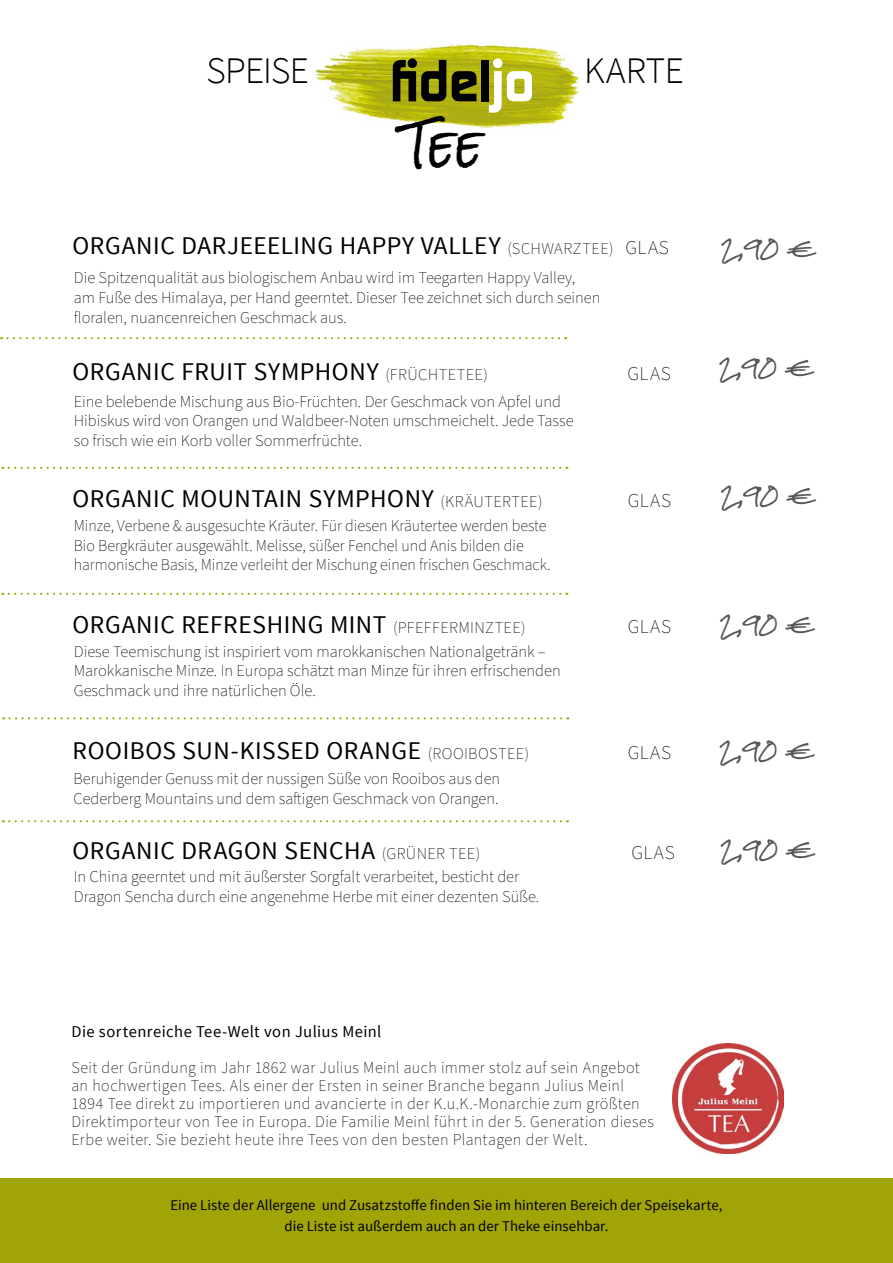
<style>
.page{position:relative;width:893px;height:1263px;background:#fff}
.page>*{position:absolute;margin:0;border:0;box-sizing:border-box;transform-origin:0 0}
.t1{font:45px "Rock Salt";color:#000}
.t2{font:300 37.5px "Source Sans Pro";letter-spacing:-.02em;color:#000}
.t3{font:25.5px "Source Sans Pro";letter-spacing:.025em;color:#000}
.t4{font:19.5px "Rock Salt";letter-spacing:.045em;color:#575756}
.t5{font:200 19.5px "Source Sans Pro";letter-spacing:.045em;color:#000}
.t6{font:200 16.5px/19.8px "Source Sans Pro";color:#000}
.t7{font:200 16.5px/18px "Source Sans Pro";letter-spacing:.025em;color:#000}
.t8{font:16.5px "Source Sans Pro";letter-spacing:.025em;color:#000}
.t9{font:14.85px/21.1px "Source Sans Pro";letter-spacing:.005em;color:#000;text-align:center}
.s1{font-weight:200;font-size:16.5px}
.s2{font-weight:200;font-size:19.5px}
</style>
<div class="page">
<div style="left:0;top:1178px;width:893px;height:85px;background:#a1a407"></div>
<img style="left:673px;top:1043px;width:110px;height:111px">
<img style="left:315px;top:44px;width:267px;height:85px">
<svg style="left:393px;top:58px;width:53px;height:43px;background:#494906"></svg>
<svg style="left:452px;top:71px;width:25px;height:30px"></svg>
<div style="left:481px;top:60px;width:8px;height:41px;background:#000"></div>
<svg style="left:489px;top:58px;width:43px;height:55px"></svg>
<svg style="left:1px;top:337px;width:565px;height:2px"></svg>
<svg style="left:9px;top:467px;width:558px;height:2px"></svg>
<svg style="left:9px;top:593px;width:558px;height:2px"></svg>
<svg style="left:10px;top:717px;width:558px;height:2px"></svg>
<svg style="left:3px;top:820px;width:565px;height:2px"></svg>
<h2 class="t2" style="left:207px;top:48px;width:104px">SPEISE</h2>
<h2 class="t2" style="left:584px;top:48px;width:101px">KARTE</h2>
<h1 class="t1" style="left:402px;top:121px;width:82px">Tee</h1>
<h3 class="t3" style="left:72px;top:230px;width:598px">ORGANIC DARJEEELING HAPPY VALLEY <span class="s1">(SCHWARZTEE)</span> <span class="s2">GLAS</span></h3>
<p class="t6" style="left:74px;top:269px;width:528px">Die Spitzenqualität aus biologischem Anbau wird im Teegarten Happy Valley, am Fuße des Himalaya, per Hand geerntet. Dieser Tee zeichnet sich durch seinen floralen, nuancenreichen Geschmack aus.</p>
<h3 class="t3" style="left:72px;top:356px;width:417px">ORGANIC FRUIT SYMPHONY <span class="s1">(FRÜCHTETEE)</span></h3>
<p class="t5" style="left:628px;top:361px;width:45px">GLAS</p>
<p class="t6" style="left:74px;top:392px;width:501px">Eine belebende Mischung aus Bio-Früchten. Der Geschmack von Apfel und<br>Hibiskus wird von Orangen und Waldbeer-Noten umschmeichelt. Jede Tasse so frisch wie ein Korb voller Sommerfrüchte.</p>
<h3 class="t3" style="left:72px;top:482px;width:471px">ORGANIC MOUNTAIN SYMPHONY <span class="s1">(KRÄUTERTEE)</span></h3>
<p class="t5" style="left:628px;top:487px;width:45px">GLAS</p>
<p class="t6" style="left:74px;top:516px;width:478px">Minze, Verbene &amp; ausgesuchte Kräuter. Für diesen Kräutertee werden beste<br>Bio Bergkräuter ausgewählt. Melisse, süßer Fenchel und Anis bilden die harmonische Basis, Minze verleiht der Mischung einen frischen Geschmack.</p>
<h3 class="t3" style="left:72px;top:609px;width:455px">ORGANIC REFRESHING MINT <span class="s1">(PFEFFERMINZTEE)</span></h3>
<p class="t5" style="left:628px;top:613px;width:45px">GLAS</p>
<p class="t6" style="left:74px;top:642px;width:488px">Diese Teemischung ist inspiriert vom marokkanischen Nationalgetränk –<br>Marokkanische Minze. In Europa schätzt man Minze für ihren erfrischenden<br>Geschmack und ihre natürlichen Öle.</p>
<h3 class="t3" style="left:72px;top:735px;width:458px">ROOIBOS SUN-KISSED ORANGE <span class="s1">(ROOIBOSTEE)</span></h3>
<p class="t5" style="left:628px;top:740px;width:45px">GLAS</p>
<p class="t6" style="left:74px;top:769px;width:428px">Beruhigender Genuss mit der nussigen Süße von Rooibos aus den<br>Cederberg Mountains und dem saftigen Geschmack von Orangen.</p>
<h3 class="t3" style="left:72px;top:834px;width:409px">ORGANIC DRAGON SENCHA <span class="s1">(GRÜNER TEE)</span></h3>
<p class="t5" style="left:631px;top:839px;width:45px">GLAS</p>
<p class="t6" style="left:74px;top:867px;width:467px">In China geerntet und mit äußerster Sorgfalt verarbeitet, besticht der<br>Dragon Sencha durch eine angenehme Herbe mit einer dezenten Süße.</p>
<p class="t4" style="left:721px;top:238px;width:98px">2 ,90 €</p>
<p class="t4" style="left:719px;top:357px;width:98px">2 ,90 €</p>
<p class="t4" style="left:720px;top:485px;width:98px">2 ,90 €</p>
<p class="t4" style="left:720px;top:614px;width:98px">2 ,90 €</p>
<p class="t4" style="left:719px;top:739px;width:98px">2 ,90 €</p>
<p class="t4" style="left:720px;top:839px;width:98px">2 ,90 €</p>
<p class="t8" style="left:71px;top:1022px;width:312px">Die sortenreiche Tee-Welt von Julius Meinl</p>
<p class="t7" style="left:71px;top:1059px;width:584px">Seit der Gründung im Jahr 1862 war Julius Meinl auch immer stolz auf sein Angebot an hochwertigen Tees. Als einer der Ersten in seiner Branche begann Julius Meinl 1894 Tee direkt zu importieren und avancierte in der K.u.K.-Monarchie zum größten Direktimporteur von Tee in Europa. Die Familie Meinl führt in der 5. Generation dieses Erbe weiter. Sie bezieht heute ihre Tees von den besten Plantagen der Welt.</p>
<p class="t9" style="left:170px;top:1194px;width:554px">Eine Liste der Allergene und Zusatzstoffe finden Sie im hinteren Bereich der Speisekarte, die Liste ist außerdem auch an der Theke einsehbar.</p>
</div>
